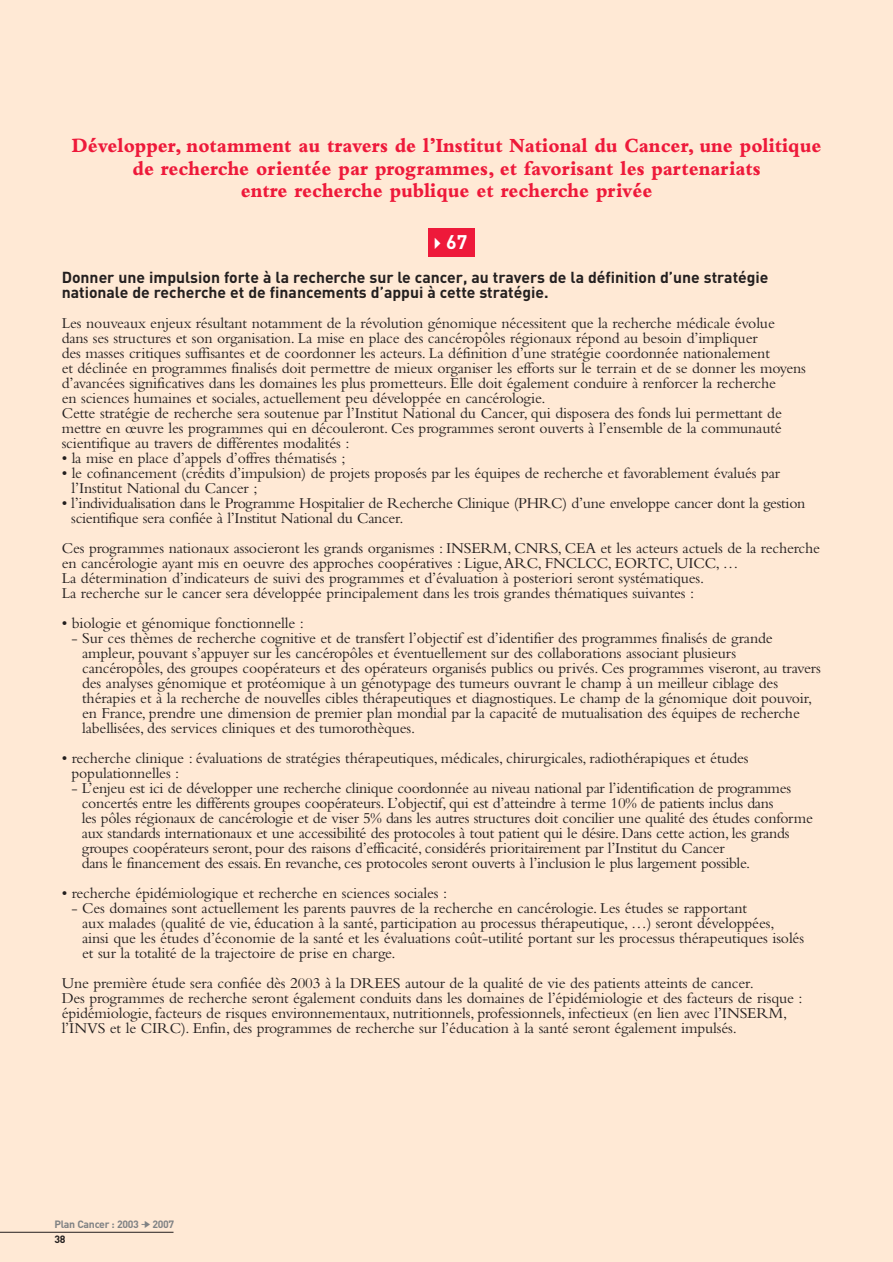
<style>
.page{position:relative;width:893px;height:1262px;background:#fff}
.page>*{position:absolute;margin:0;border:0;box-sizing:border-box;transform-origin:0 0}
.t1{font:800 21px/22.5px "Bembo";color:#ee193a;text-align:center;scale:.9 1}
.t2{font:700 19.5px "DIN";color:#fff}
.t3{font:15.75px/15px "Bembo";letter-spacing:-.01em;color:#231f1f}
.t4{font:700 15.75px/15px "DIN";color:#231f1f}
.t5{font:700 10.5px/15px "DIN";letter-spacing:-.025em;color:#808284}
.s1{color:#231f1f}
</style>
<div class="page">
<div style="left:0;top:0;width:892px;height:1261px;background:#ffe9d5"></div>
<div style="left:428px;top:229px;width:47px;height:28px;background:#ee193a"></div>
<hr style="left:0;top:1232px;width:173px;height:1px;background:#231f1f">
<h1 class="t1" style="left:72px;top:136px;width:834px">Développer, notamment au travers de l’Institut National du Cancer, une politique de recherche orientée par programmes, et favorisant les partenariats<br>entre recherche publique et recherche privée</h1>
<p class="t2" style="left:446px;top:235px;width:23px">67</p>
<p class="t4" style="left:62px;top:271px;width:708px">Donner une impulsion forte à la recherche sur le cancer, au travers de la définition d’une stratégie nationale de recherche et de financements d’appui à cette stratégie.</p>
<p class="t3" style="left:62px;top:317px;width:745px">Les nouveaux enjeux résultant notamment de la révolution génomique nécessitent que la recherche médicale évolue<br>dans ses structures et son organisation. La mise en place des cancéropôles régionaux répond au besoin d’impliquer<br>des masses critiques suffisantes et de coordonner les acteurs. La définition d’une stratégie coordonnée nationalement<br>et déclinée en programmes finalisés doit permettre de mieux organiser les efforts sur le terrain et de se donner les moyens d’avancées significatives dans les domaines les plus prometteurs. Elle doit également conduire à renforcer la recherche<br>en sciences humaines et sociales, actuellement peu développée en cancérologie.<br>Cette stratégie de recherche sera soutenue par l’Institut National du Cancer, qui disposera des fonds lui permettant de mettre en œuvre les programmes qui en découleront. Ces programmes seront ouverts à l’ensemble de la communauté scientifique au travers de différentes modalités :</p>
<p class="t3" style="left:62px;top:452px;width:285px">• la mise en place d’appels d’offres thématisés ;</p>
<p class="t3" style="left:71px;top:467px;width:710px;text-indent:-10px">• le cofinancement (crédits d’impulsion) de projets proposés par les équipes de recherche et favorablement évalués par l’Institut National du Cancer ;</p>
<p class="t3" style="left:71px;top:497px;width:735px;text-indent:-10px">• l’individualisation dans le Programme Hospitalier de Recherche Clinique (PHRC) d’une enveloppe cancer dont la gestion scientifique sera confiée à l’Institut National du Cancer.</p>
<p class="t3" style="left:62px;top:542px;width:760px">Ces programmes nationaux associeront les grands organismes : INSERM, CNRS, CEA et les acteurs actuels de la recherche en cancérologie ayant mis en oeuvre des approches coopératives : Ligue,ARC, FNCLCC, EORTC, UICC, …<br>La détermination d’indicateurs de suivi des programmes et d’évaluation à posteriori seront systématiques.<br>La recherche sur le cancer sera développée principalement dans les trois grandes thématiques suivantes :</p>
<p class="t3" style="left:62px;top:617px;width:244px">• biologie et génomique fonctionnelle :</p>
<p class="t3" style="left:82px;top:632px;width:740px;text-indent:-11px">- Sur ces thèmes de recherche cognitive et de transfert l’objectif est d’identifier des programmes finalisés de grande ampleur, pouvant s’appuyer sur les cancéropôles et éventuellement sur des collaborations associant plusieurs cancéropôles, des groupes coopérateurs et des opérateurs organisés publics ou privés. Ces programmes viseront, au travers des analyses génomique et protéomique à un génotypage des tumeurs ouvrant le champ à un meilleur ciblage des thérapies et à la recherche de nouvelles cibles thérapeutiques et diagnostiques. Le champ de la génomique doit pouvoir, en France, prendre une dimension de premier plan mondial par la capacité de mutualisation des équipes de recherche labellisées, des services cliniques et des tumorothèques.</p>
<p class="t3" style="left:71px;top:752px;width:678px;text-indent:-10px">• recherche clinique : évaluations de stratégies thérapeutiques, médicales, chirurgicales, radiothérapiques et études populationnelles :</p>
<p class="t3" style="left:82px;top:782px;width:732px;text-indent:-10px">- L’enjeu est ici de développer une recherche clinique coordonnée au niveau national par l’identification de programmes concertés entre les différents groupes coopérateurs. L’objectif, qui est d’atteindre à terme 10% de patients inclus dans<br>les pôles régionaux de cancérologie et de viser 5% dans les autres structures doit concilier une qualité des études conforme aux standards internationaux et une accessibilité des protocoles à tout patient qui le désire. Dans cette action, les grands groupes coopérateurs seront, pour des raisons d’efficacité, considérés prioritairement par l’Institut du Cancer<br>dans le financement des essais. En revanche, ces protocoles seront ouverts à l’inclusion le plus largement possible.</p>
<p class="t3" style="left:62px;top:887px;width:387px">• recherche épidémiologique et recherche en sciences sociales :</p>
<p class="t3" style="left:82px;top:902px;width:723px;text-indent:-11px">- Ces domaines sont actuellement les parents pauvres de la recherche en cancérologie. Les études se rapportant<br>aux malades (qualité de vie, éducation à la santé, participation au processus thérapeutique, …) seront développées, ainsi que les études d’économie de la santé et les évaluations coût-utilité portant sur les processus thérapeutiques isolés et sur la totalité de la trajectoire de prise en charge.</p>
<p class="t3" style="left:62px;top:977px;width:742px">Une première étude sera confiée dès 2003 à la DREES autour de la qualité de vie des patients atteints de cancer.<br>Des programmes de recherche seront également conduits dans les domaines de l’épidémiologie et des facteurs de risque : épidémiologie, facteurs de risques environnementaux, nutritionnels, professionnels, infectieux (en lien avec l’INSERM, l’INVS et le CIRC). Enfin, des programmes de recherche sur l’éducation à la santé seront également impulsés.</p>
<p class="t5" style="left:55px;top:1218px;width:121px">Plan Cancer : 2003 ➔ 2007<br><span class="s1">38</span></p>
</div>
